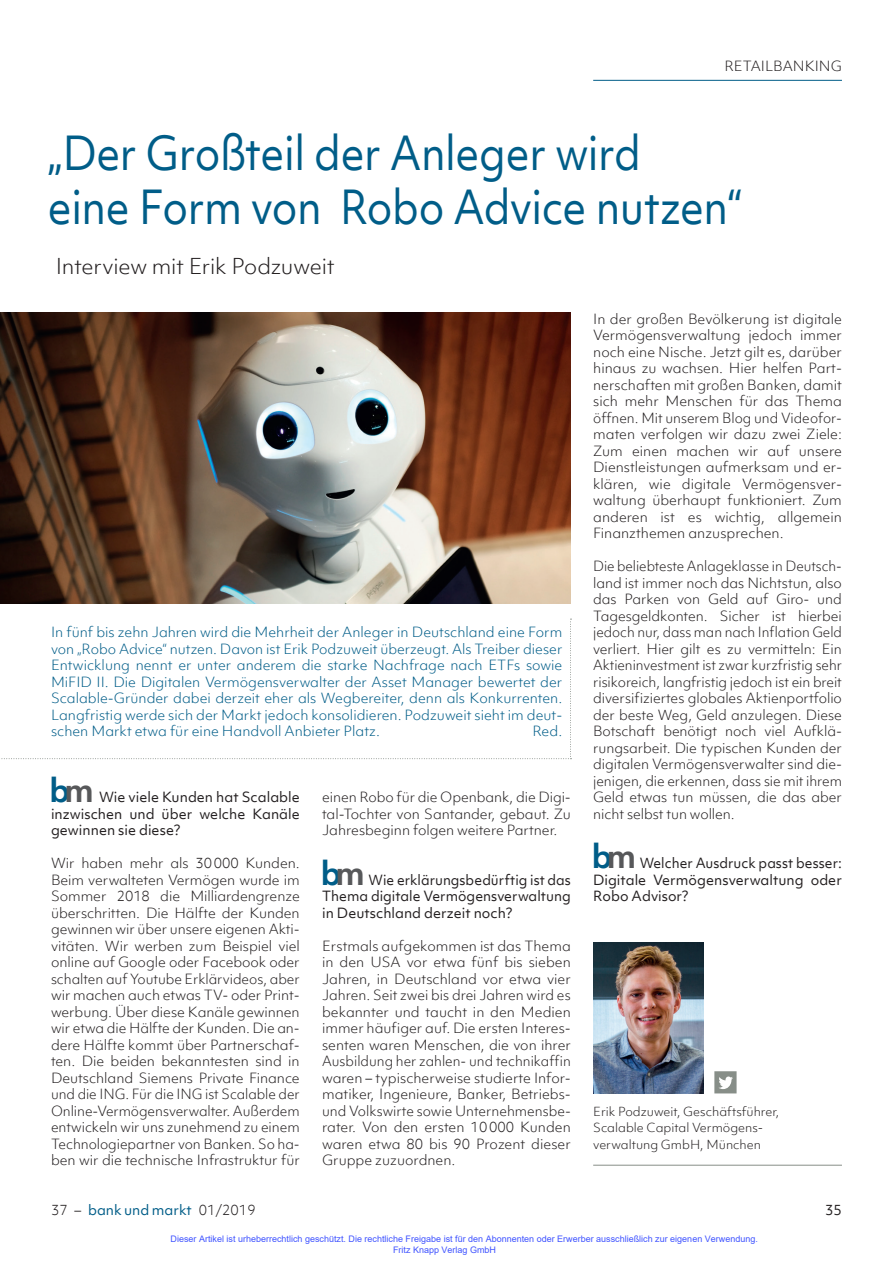
<style>
.page{position:relative;width:893px;height:1263px;background:#fff}
.page>*{position:absolute;margin:0;border:0;box-sizing:border-box;transform-origin:0 0}
.t1{font:45px/54px "Objektiv Mk 1";letter-spacing:-.01em;color:#005d88;scale:.9 1}
.t2{font:300 21px "Objektiv Mk 1";letter-spacing:-.01em;color:#231f20}
.t3{font:300 13.5px/16.5px "Objektiv Mk 1";letter-spacing:-.005em;color:#231f20}
.t4{font:300 13.5px/16.5px "Objektiv Mk 1";letter-spacing:-.005em;color:#231f20;text-align:justify;scale:.95 1}
.t5{font:300 13.5px/16.5px "Objektiv Mk 1";color:#005d88;text-align:justify}
.t6{font:13.5px/16.5px "Objektiv Mk 1";color:#231f20;text-align:justify}
.t7{font:13.5px "Objektiv Mk 1";color:#005d88}
.t8{font:300 12px/16.5px "Objektiv Mk 1";color:#231f20}
.t9{font:9px/10.8px "Arial";color:#4054ff}
.s1{font-weight:700;font-size:31.2px;color:#005d88}
.s2{font-weight:700;font-size:31.2px;color:#57585a}
.s3{font-weight:300;color:#231f20}
</style>
<div class="page">
<hr style="left:593px;top:80px;width:249px;height:1px;background:#005d88">
<img style="left:0;top:313px;width:571px;height:290px">
<img style="left:593px;top:942px;width:111px;height:151px">
<hr style="left:593px;top:1165px;width:249px;height:1px;background:#878e88">
<svg style="left:714px;top:1071px;width:23px;height:22px"></svg>
<svg style="left:1px;top:619px;width:570px;height:140px"></svg>
<p class="t3" style="left:724px;top:58px;width:119px">RETAILBANKING</p>
<h1 class="t1" style="left:48px;top:126px;width:773px">„Der Großteil der Anleger wird<br>eine Form von Robo Advice nutzen“</h1>
<h2 class="t2" style="left:56px;top:252px;width:280px">Interview mit Erik Podzuweit</h2>
<p class="t5" style="left:51px;top:624px;width:513px">In fünf bis zehn Jahren wird die Mehrheit der Anleger in Deutschland eine Form von „Robo Advice“ nutzen. Davon ist Erik Podzuweit überzeugt. Als Treiber dieser Entwicklung nennt er unter anderem die starke Nachfrage nach ETFs sowie MiFID II. Die Digitalen Vermögensverwalter der Asset Manager bewertet der Scalable-Gründer dabei derzeit eher als Wegbereiter, denn als Konkurrenten.<br>Langfristig werde sich der Markt jedoch konsolidieren. Podzuweit sieht im deut&shy;schen Markt etwa für eine Handvoll Anbieter Platz.</p>
<p class="t5" style="left:532px;top:723px;width:31px">Red.</p>
<p class="t6" style="left:50px;top:789px;width:252px"><span class="s1">b</span><span class="s2">m</span> Wie viele Kunden hat Scalable inzwischen und über welche Kanäle gewinnen sie diese?</p>
<p class="t3" style="left:51px;top:855px;width:250px">Wir haben mehr als 30000 Kunden.<br>Beim verwalteten Vermögen wurde im Sommer 2018 die Milliardengrenze überschritten. Die Hälfte der Kunden gewinnen wir über unsere eigenen Akti&shy;vitäten. Wir werben zum Beispiel viel online auf Google oder Facebook oder schalten auf Youtube Erklärvideos, aber wir machen auch etwas TV- oder Print&shy;werbung. Über diese Kanäle gewinnen wir etwa die Hälfte der Kunden. Die an&shy;dere Hälfte kommt über Partnerschaf&shy;ten. Die beiden bekanntesten sind in Deutschland Siemens Private Finance und die ING. Für die ING ist Scalable der Online-Vermögensverwalter. Außerdem entwickeln wir uns zunehmend zu einem Technologiepartner von Banken. So ha&shy;ben wir die technische Infrastruktur für</p>
<p class="t3" style="left:322px;top:789px;width:250px;text-align:justify">einen Robo für die Openbank, die Digi&shy;tal-Tochter von Santander, gebaut. Zu Jahresbeginn folgen weitere Partner.</p>
<p class="t6" style="left:321px;top:871px;width:252px"><span class="s1">b</span><span class="s2">m</span> Wie erklärungsbedürftig ist das Thema digitale Vermögensverwaltung in Deutschland derzeit noch?</p>
<p class="t3" style="left:322px;top:937px;width:250px;text-align:justify">Erstmals aufgekommen ist das Thema in den USA vor etwa fünf bis sieben Jahren, in Deutschland vor etwa vier Jahren. Seit zwei bis drei Jahren wird es bekannter und taucht in den Medien immer häufiger auf. Die ersten Interes&shy;senten waren Menschen, die von ihrer Ausbildung her zahlen- und technikaffin waren – typischerweise studierte Infor&shy;matiker, Ingenieure, Banker, Betriebs&shy;und Volkswirte sowie Unternehmensbe&shy;rater. Von den ersten 10000 Kunden waren etwa 80 bis 90 Prozent dieser Gruppe zuzuordnen.</p>
<p class="t3" style="left:593px;top:310px;width:250px">In der großen Bevölkerung ist digitale Vermögensverwaltung jedoch immer noch eine Nische. Jetzt gilt es, darüber hinaus zu wachsen. Hier helfen Part&shy;nerschaften mit großen Banken, damit sich mehr Menschen für das Thema öffnen. Mit unserem Blog und Videofor&shy;maten verfolgen wir dazu zwei Ziele:<br>Zum einen machen wir auf unsere Dienstleistungen aufmerksam und er&shy;klären, wie digitale Vermögensver&shy;waltung überhaupt funktioniert. Zum anderen ist es wichtig, allgemein Finanzthemen anzusprechen.</p>
<p class="t4" style="left:593px;top:558px;width:263px">Die beliebteste Anlageklasse in Deutsch&shy;land ist immer noch das Nichtstun, also das Parken von Geld auf Giro- und Tagesgeldkonten. Sicher ist hierbei jedoch nur, dass man nach Inflation Geld verliert. Hier gilt es zu vermitteln: Ein Aktieninvestment ist zwar kurzfristig sehr risikoreich, langfristig jedoch ist ein breit diversifiziertes globales Aktienportfolio der beste Weg, Geld anzulegen. Diese Botschaft benötigt noch viel Aufklä&shy;rungsarbeit. Die typischen Kunden der digitalen Vermögensverwalter sind die&shy;jenigen, die erkennen, dass sie mit ihrem Geld etwas tun müssen, die das aber nicht selbst tun wollen.</p>
<p class="t6" style="left:592px;top:855px;width:252px"><span class="s1">b</span><span class="s2">m</span> Welcher Ausdruck passt besser:<br>Digitale Vermögensverwaltung oder Robo Advisor?</p>
<p class="t8" style="left:593px;top:1103px;width:188px">Erik Podzuweit, Geschäftsführer,<br>Scalable Capital Vermögens&shy;verwaltung GmbH, München</p>
<p class="t7" style="left:51px;top:1200px;width:206px"><span class="s3">37 –</span> bank und markt <span class="s3">01/2019</span></p>
<p class="t6" style="left:825px;top:1201px;width:18px">35</p>
<p class="t9" style="left:393px;top:1233px;width:366px;text-indent:-223px">Dieser Artikel ist urheberrechtlich geschützt. Die rechtliche Freigabe ist für den Abonnenten oder Erwerber ausschließlich zur eigenen Verwendung.<br>Fritz Knapp Verlag GmbH</p>
</div>
